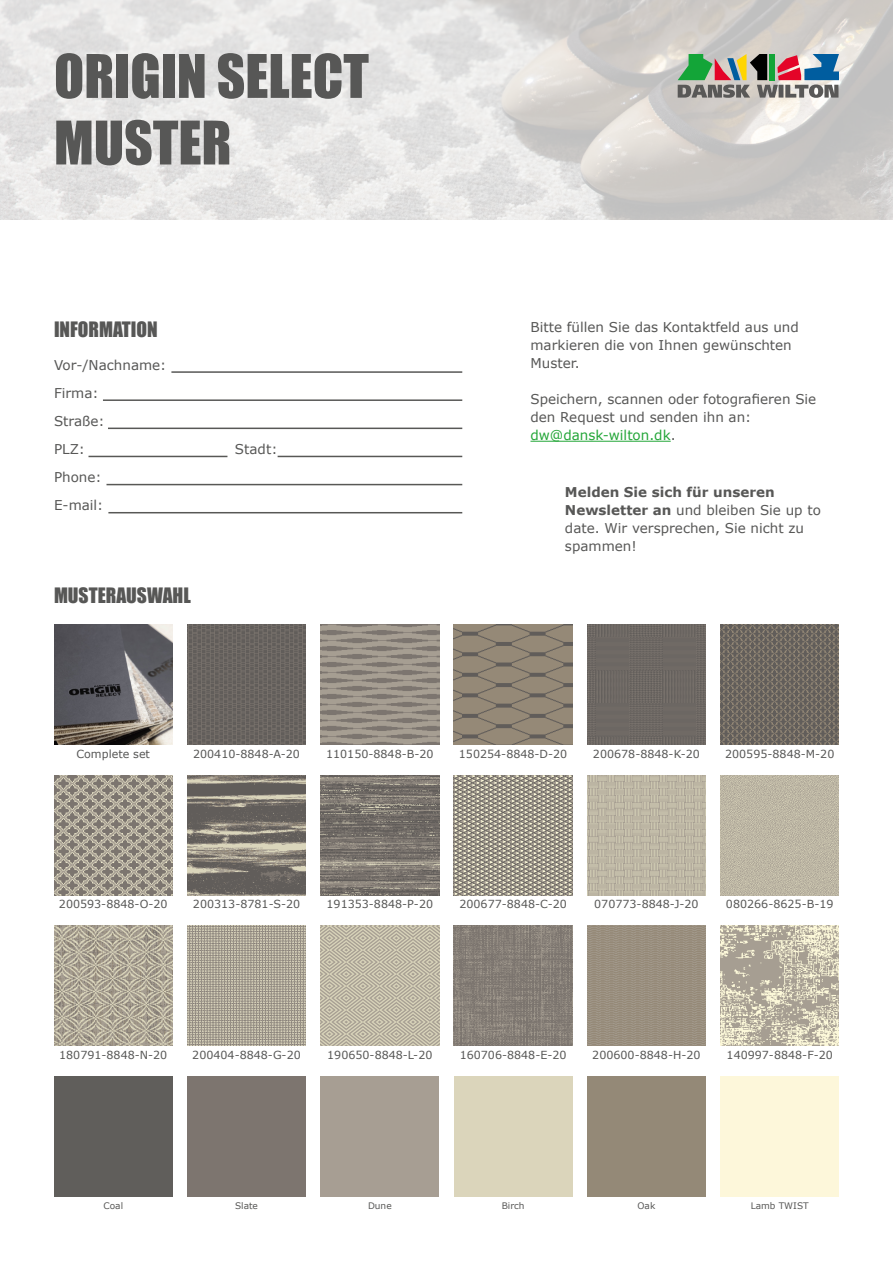
<style>
.page{position:relative;width:893px;height:1263px;background:#fff}
.page>*{position:absolute;margin:0;border:0;box-sizing:border-box;transform-origin:0 0}
.t1{font:55.5px/66.6px "Impact";color:#575756}
.t2{font:19.5px "Impact";color:#575756}
.t3{font:13.5px/18px "Verdana";color:#575756}
.t4{font:11.1px "Verdana";color:#575756}
.t5{font:9px "Verdana";color:#575756}
.s1{color:#23a638}
.s2{font-weight:700}
</style>
<div class="page">
<img style="left:0;top:0;width:893px;height:219px">
<svg style="left:678px;top:54px;width:161px;height:45px;background:#8e9289"></svg>
<img style="left:54px;top:625px;width:118px;height:120px">
<img style="left:187px;top:625px;width:119px;height:120px">
<img style="left:54px;top:925px;width:118px;height:121px">
<div style="left:720px;top:1076px;width:119px;height:120px;background:#fdf7da"></div>
<img style="left:321px;top:625px;width:118px;height:120px">
<img style="left:187px;top:775px;width:119px;height:120px">
<div style="left:54px;top:1076px;width:118px;height:120px;background:#605e5b"></div>
<img style="left:187px;top:925px;width:119px;height:121px">
<img style="left:454px;top:625px;width:118px;height:120px">
<img style="left:321px;top:775px;width:118px;height:120px">
<div style="left:187px;top:1076px;width:119px;height:120px;background:#7d756f"></div>
<img style="left:321px;top:925px;width:118px;height:121px">
<img style="left:587px;top:625px;width:119px;height:120px">
<img style="left:454px;top:775px;width:118px;height:120px">
<div style="left:321px;top:1076px;width:118px;height:120px;background:#a79e93"></div>
<img style="left:454px;top:925px;width:118px;height:121px">
<img style="left:720px;top:625px;width:119px;height:120px">
<img style="left:587px;top:775px;width:119px;height:120px">
<div style="left:454px;top:1076px;width:118px;height:120px;background:#dbd5bb"></div>
<img style="left:587px;top:925px;width:119px;height:121px">
<img style="left:54px;top:775px;width:118px;height:120px">
<img style="left:720px;top:775px;width:119px;height:120px">
<div style="left:587px;top:1076px;width:119px;height:120px;background:#948977"></div>
<img style="left:720px;top:925px;width:119px;height:121px">
<hr style="left:530px;top:441px;width:141px;height:1px;background:#23a638">
<hr style="left:171px;top:371px;width:291px;height:2px;background:#585856">
<hr style="left:103px;top:399px;width:359px;height:2px;background:#585856">
<hr style="left:108px;top:428px;width:354px;height:1px;background:#585856">
<hr style="left:106px;top:484px;width:356px;height:1px;background:#585856">
<hr style="left:108px;top:512px;width:354px;height:1px;background:#585856">
<hr style="left:88px;top:456px;width:139px;height:1px;background:#585856">
<hr style="left:278px;top:456px;width:184px;height:1px;background:#585856">
<h1 class="t1" style="left:54px;top:41px;width:316px">ORIGIN SELECT<br>MUSTER</h1>
<h2 class="t2" style="left:54px;top:314px;width:105px">INFORMATION</h2>
<p class="t3" style="left:530px;top:318px;width:270px">Bitte füllen Sie das Kontaktfeld aus und markieren die von Ihnen gewünschten<br>Muster.</p>
<p class="t3" style="left:530px;top:390px;width:287px">Speichern, scannen oder fotografieren Sie den Request und senden ihn an: <span class="s1">dw@dansk-wilton.dk</span>.</p>
<p class="t3" style="left:54px;top:350px;width:114px;line-height:28.2px">Vor-/Nachname:<br>Firma:<br>Straße:</p>
<p class="t3" style="left:54px;top:440px;width:33px">PLZ:</p>
<p class="t3" style="left:235px;top:440px;width:44px">Stadt:</p>
<p class="t3" style="left:54px;top:463px;width:51px;line-height:28px">Phone:<br>E-mail:</p>
<h2 class="t2" style="left:54px;top:580px;width:138px">MUSTERAUSWAHL</h2>
<p class="t3" style="left:565px;top:483px;width:258px"><span class="s2">Melden Sie sich für unseren<br>Newsletter an</span> und bleiben Sie up to date. Wir versprechen, Sie nicht zu spammen!</p>
<p class="t4" style="left:76px;top:746px;width:75px">Complete set</p>
<p class="t4" style="left:193px;top:746px;width:108px">200410-8848-A-20</p>
<p class="t4" style="left:326px;top:746px;width:109px">110150-8848-B-20</p>
<p class="t4" style="left:459px;top:746px;width:110px">150254-8848-D-20</p>
<p class="t4" style="left:593px;top:746px;width:108px">200678-8848-K-20</p>
<p class="t4" style="left:725px;top:746px;width:111px">200595-8848-M-20</p>
<p class="t4" style="left:59px;top:896px;width:110px">200593-8848-O-20</p>
<p class="t4" style="left:193px;top:896px;width:109px">200313-8781-S-20</p>
<p class="t4" style="left:327px;top:896px;width:108px">191353-8848-P-20</p>
<p class="t4" style="left:459px;top:896px;width:109px">200677-8848-C-20</p>
<p class="t4" style="left:594px;top:896px;width:106px">070773-8848-J-20</p>
<p class="t4" style="left:726px;top:896px;width:109px">080266-8625-B-19</p>
<p class="t4" style="left:59px;top:1047px;width:110px">180791-8848-N-20</p>
<p class="t4" style="left:192px;top:1047px;width:110px">200404-8848-G-20</p>
<p class="t4" style="left:327px;top:1047px;width:107px">190650-8848-L-20</p>
<p class="t4" style="left:460px;top:1047px;width:108px">160706-8848-E-20</p>
<p class="t4" style="left:592px;top:1047px;width:110px">200600-8848-H-20</p>
<p class="t4" style="left:727px;top:1047px;width:108px">140997-8848-F-20</p>
<p class="t5" style="left:104px;top:1199px;width:21px">Coal</p>
<p class="t5" style="left:235px;top:1199px;width:24px">Slate</p>
<p class="t5" style="left:368px;top:1199px;width:25px">Dune</p>
<p class="t5" style="left:502px;top:1199px;width:24px">Birch</p>
<p class="t5" style="left:637px;top:1199px;width:19px">Oak</p>
<p class="t5" style="left:751px;top:1199px;width:59px">Lamb TWIST</p>
</div>
